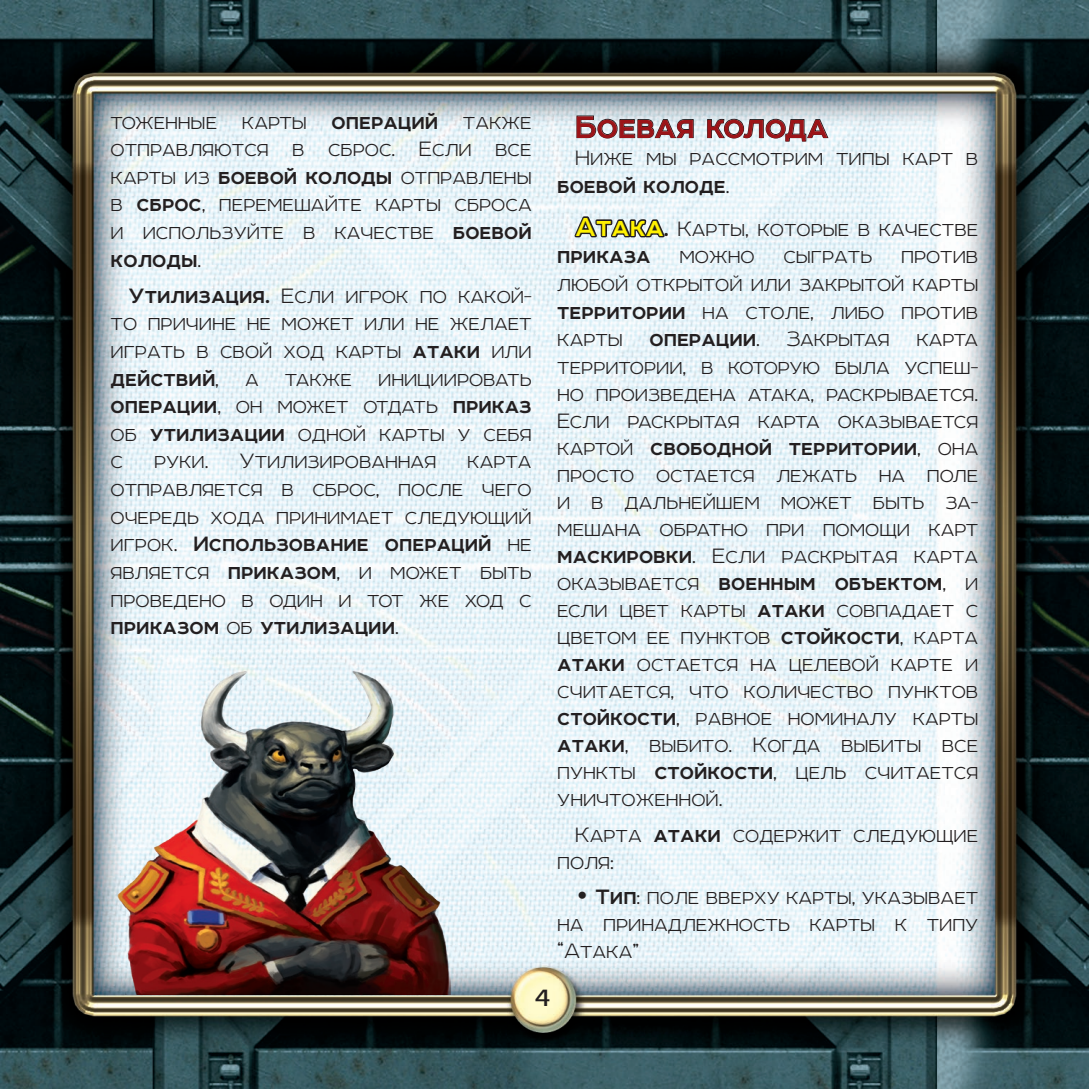
<style>
.page{position:relative;width:1089px;height:1089px;background:#fff}
.page>*{position:absolute;margin:0;border:0;box-sizing:border-box;transform-origin:0 0}
.t1{font:700 36px "Room";color:#9c1418}
.t2{font:100 24px/27px "Room";color:#231f20;text-align:justify}
.t3{font:24px "Francker CYR";color:#231f20}
.s1{font-weight:700}
.s2{font-weight:700;font-size:30px;color:#fff101}
.s3{font-family:"Century Gothic";font-weight:700}
</style>
<div class="page">
<img style="left:0;top:0;width:1089px;height:1089px">
<svg style="left:576px;top:115px;width:118px;height:23px;background:#b3bcc0"></svg>
<svg style="left:707px;top:119px;width:121px;height:23px;background:#bcc4c8"></svg>
<svg style="left:571px;top:214px;width:96px;height:25px;background:#8e9296"></svg>
<img style="left:113px;top:665px;width:338px;height:329px">
<p class="t2" style="left:111px;top:107px;width:422px">тоженные карты <span class="s1">операций</span> также отправляются в сброс. Если все карты из <span class="s1">боевой колоды</span> отправлены в <span class="s1">сброс</span>, перемешайте карты сброса и используйте в качестве <span class="s1">боевой колоды</span>.</p>
<p class="t2" style="left:111px;top:282px;width:422px;text-indent:18px"><span class="s1">Утилизация.</span> Если игрок по какой&shy;то причине не может или не желает играть в свой ход карты <span class="s1">атаки</span> или <span class="s1">действий</span>, а также инициировать <span class="s1">операции</span>, он может отдать <span class="s1">приказ </span>об <span class="s1">утилизации</span> одной карты у себя с</p>
<p class="t2" style="left:154px;top:447px;width:56px">руки.</p>
<p class="t2" style="left:239px;top:447px;width:198px">Утилизированная</p>
<p class="t2" style="left:111px;top:447px;width:422px;text-indent:357px">карта отправляется в сброс, после чего очередь хода принимает следующий игрок. <span class="s1">Использование операций</span> не является <span class="s1">приказом</span>, и может быть проведено в один и тот же ход с <span class="s1">приказом</span> об <span class="s1">утилизации</span>.</p>
<p class="t1" style="left:575px;top:107px;width:255px">Боевая колода</p>
<p class="t2" style="left:557px;top:144px;width:422px;text-indent:18px">Ниже мы рассмотрим типы карт в <span class="s1">боевой колоде</span>.</p>
<p class="t2" style="left:557px;top:215px;width:422px;text-indent:18px"><span class="s2">Атака</span><span class="s1">.</span> Карты, которые в качестве <span class="s1">приказа</span> можно сыграть против любой открытой или закрытой карты <span class="s1">территории</span> на столе, либо против карты <span class="s1">операции</span>. Закрытая карта территории, в которую была успеш&shy;но произведена атака, раскрывается.<br>Если раскрытая карта оказывается картой <span class="s1">свободной территории</span>, она просто остается лежать на поле и в дальнейшем может быть за&shy;мешана обратно при помощи карт <span class="s1">маскировки</span>. Если раскрытая карта оказывается <span class="s1">военным объектом</span>, и если цвет карты <span class="s1">атаки</span> совпадает с цветом ее пунктов <span class="s1">стойкости</span>, карта <span class="s1">атаки</span> остается на целевой карте и считается, что количество пунктов <span class="s1">стойкости</span>, равное номиналу карты <span class="s1">атаки</span>, выбито. Когда выбиты все пункты <span class="s1">стойкости</span>, цель считается уничтоженной.</p>
<p class="t2" style="left:557px;top:820px;width:422px;text-indent:18px">Карта <span class="s1">атаки</span> содержит следующие поля:</p>
<p class="t2" style="left:557px;top:883px;width:422px;text-indent:18px"><span class="s3">•</span> <span class="s1">Тип</span>: поле вверху карты, указывает на принадлежность карты к типу “Атака”</p>
<p class="t3" style="left:534px;top:983px;width:18px">4</p>
</div>
